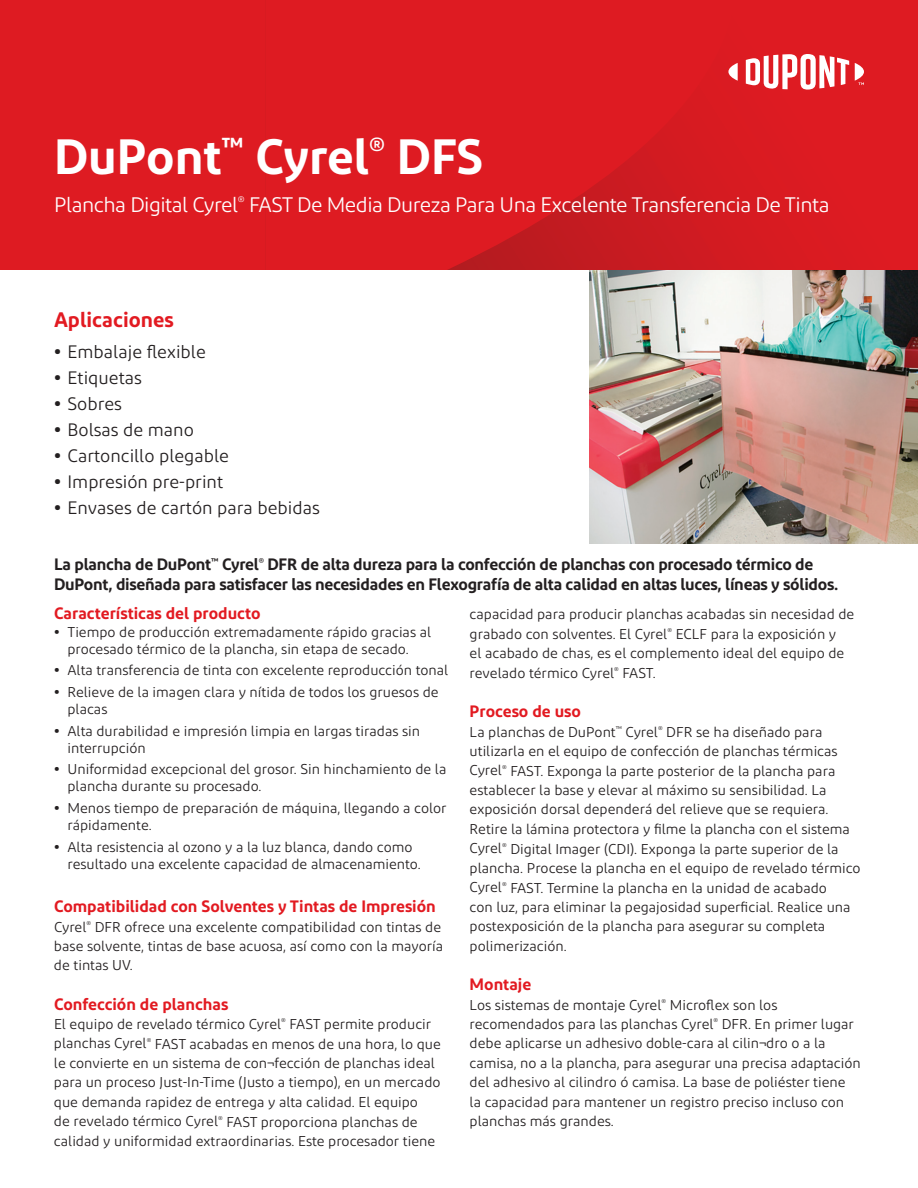
<style>
.page{position:relative;width:918px;height:1188px;background:#fff}
.page>*{position:absolute;margin:0;border:0;box-sizing:border-box;transform-origin:0 0}
.Main_headline{font:600 49.5px "Diodrum";color:#fff}
.Main_subheadline{font:21px "Diodrum";letter-spacing:-.025em;color:#fff}
.subhead_1{font:600 21px "Diodrum";color:#e21a21}
.t1{font:18px "Diodrum";color:#231f20}
.introduction_1{font:600 16.5px/19.5px "Diodrum";letter-spacing:-.015em;color:#231f20}
.subhead_2{font:600 16.5px "Diodrum";color:#e21a21}
.body_1{font:14.25px/19.5px "Diodrum";color:#231f20}
.s1{font-weight:700}
</style>
<div class="page">
<div style="left:0;top:0;width:918px;height:270px;background:#de1b22"></div>
<svg style="left:447px;top:129px;width:291px;height:141px"></svg>
<img style="left:590px;top:270px;width:328px;height:274px">
<svg style="left:728px;top:63px;width:10px;height:18px"></svg>
<svg style="left:746px;top:54px;width:103px;height:36px"></svg>
<svg style="left:855px;top:63px;width:9px;height:22px"></svg>
<p class="Main_headline" style="left:54px;top:125px;width:431px">DuPont<sup>™</sup> Cyrel<sup>®</sup> DFS</p>
<p class="Main_subheadline" style="left:54px;top:192px;width:777px">Plancha Digital Cyrel<sup>®</sup> FAST De Media Dureza Para Una Excelente Transferencia De Tinta</p>
<p class="subhead_1" style="left:54px;top:306px;width:121px">Aplicaciones</p>
<p class="t1" style="left:54px;top:340px;width:153px"><span class="s1">•</span> Embalaje flexible</p>
<p class="t1" style="left:54px;top:366px;width:89px"><span class="s1">•</span> Etiquetas</p>
<p class="t1" style="left:54px;top:393px;width:69px"><span class="s1">•</span> Sobres</p>
<p class="t1" style="left:54px;top:419px;width:142px"><span class="s1">•</span> Bolsas de mano</p>
<p class="t1" style="left:54px;top:445px;width:177px"><span class="s1">•</span> Cartoncillo plegable</p>
<p class="t1" style="left:54px;top:471px;width:171px"><span class="s1">•</span> Impresión pre-print</p>
<p class="t1" style="left:54px;top:497px;width:267px"><span class="s1">•</span> Envases de cartón para bebidas</p>
<p class="introduction_1" style="left:54px;top:554px;width:786px">La plancha de DuPont<sup>™</sup> Cyrel<sup>®</sup> DFR de alta dureza para la confección de planchas con procesado térmico de<br>DuPont, diseñada para satisfacer las necesidades en Flexografía de alta calidad en altas luces, líneas y sólidos.</p>
<p class="subhead_2" style="left:54px;top:603px;width:208px">Características del producto</p>
<p class="body_1" style="left:68px;top:623px;width:365px;line-height:17.1px;text-indent:-14px"><span class="s1">•</span> Tiempo de producción extremadamente rápido gracias al procesado térmico de la plancha, sin etapa de secado.</p>
<p class="body_1" style="left:54px;top:660px;width:396px"><span class="s1">•</span> Alta transferencia de tinta con excelente reproducción tonal</p>
<p class="body_1" style="left:68px;top:683px;width:373px;line-height:17.1px;text-indent:-14px"><span class="s1">•</span> Relieve de la imagen clara y nítida de todos los gruesos de placas</p>
<p class="body_1" style="left:68px;top:722px;width:354px;line-height:17.1px;text-indent:-14px"><span class="s1">•</span> Alta durabilidad e impresión limpia en largas tiradas sin interrupción</p>
<p class="body_1" style="left:68px;top:761px;width:380px;line-height:17.1px;text-indent:-14px"><span class="s1">•</span> Uniformidad excepcional del grosor. Sin hinchamiento de la plancha durante su procesado.</p>
<p class="body_1" style="left:68px;top:799px;width:381px;line-height:17.1px;text-indent:-14px"><span class="s1">•</span> Menos tiempo de preparación de máquina, llegando a color rápidamente.</p>
<p class="body_1" style="left:68px;top:838px;width:355px;line-height:17.1px;text-indent:-14px"><span class="s1">•</span> Alta resistencia al ozono y a la luz blanca, dando como resultado una excelente capacidad de almacenamiento.</p>
<p class="subhead_2" style="left:54px;top:896px;width:383px">Compatibilidad con Solventes y Tintas de Impresión</p>
<p class="body_1" style="left:54px;top:917px;width:391px">Cyrel<sup>®</sup> DFR ofrece una excelente compatibilidad con tintas de base solvente, tintas de base acuosa, así como con la mayoría de tintas UV.</p>
<p class="subhead_2" style="left:54px;top:993px;width:176px">Confección de planchas</p>
<p class="body_1" style="left:54px;top:1014px;width:388px">El equipo de revelado térmico Cyrel<sup>®</sup> FAST permite producir planchas Cyrel<sup>®</sup> FAST acabadas en menos de una hora, lo que le convierte en un sistema de con¬fección de planchas ideal para un proceso Just-In-Time (Justo a tiempo), en un mercado que demanda rapidez de entrega y alta calidad. El equipo<br>de revelado térmico Cyrel<sup>®</sup> FAST proporciona planchas de calidad y uniformidad extraordinarias. Este procesador tiene</p>
<p class="body_1" style="left:470px;top:605px;width:386px">capacidad para producir planchas acabadas sin necesidad de grabado con solventes. El Cyrel<sup>®</sup> ECLF para la exposición y<br>el acabado de chas, es el complemento ideal del equipo de revelado térmico Cyrel<sup>®</sup> FAST.</p>
<p class="subhead_2" style="left:470px;top:701px;width:113px">Proceso de uso</p>
<p class="body_1" style="left:470px;top:722px;width:392px">La planchas de DuPont<sup>™</sup> Cyrel<sup>®</sup> DFR se ha diseñado para utilizarla en el equipo de confección de planchas térmicas Cyrel<sup>®</sup> FAST. Exponga la parte posterior de la plancha para establecer la base y elevar al máximo su sensibilidad. La exposición dorsal dependerá del relieve que se requiera.<br>Retire la lámina protectora y filme la plancha con el sistema Cyrel<sup>®</sup> Digital Imager (CDI). Exponga la parte superior de la plancha. Procese la plancha en el equipo de revelado térmico Cyrel<sup>®</sup> FAST. Termine la plancha en la unidad de acabado<br>con luz, para eliminar la pegajosidad superficial. Realice una postexposición de la plancha para asegurar su completa polimerización.</p>
<p class="subhead_2" style="left:470px;top:974px;width:63px">Montaje</p>
<p class="body_1" style="left:470px;top:995px;width:393px">Los sistemas de montaje Cyrel<sup>®</sup> Microflex son los recomendados para las planchas Cyrel<sup>®</sup> DFR. En primer lugar debe aplicarse un adhesivo doble-cara al cilin¬dro o a la camisa, no a la plancha, para asegurar una precisa adaptación del adhesivo al cilindro ó camisa. La base de poliéster tiene<br>la capacidad para mantener un registro preciso incluso con planchas más grandes.</p>
</div>
